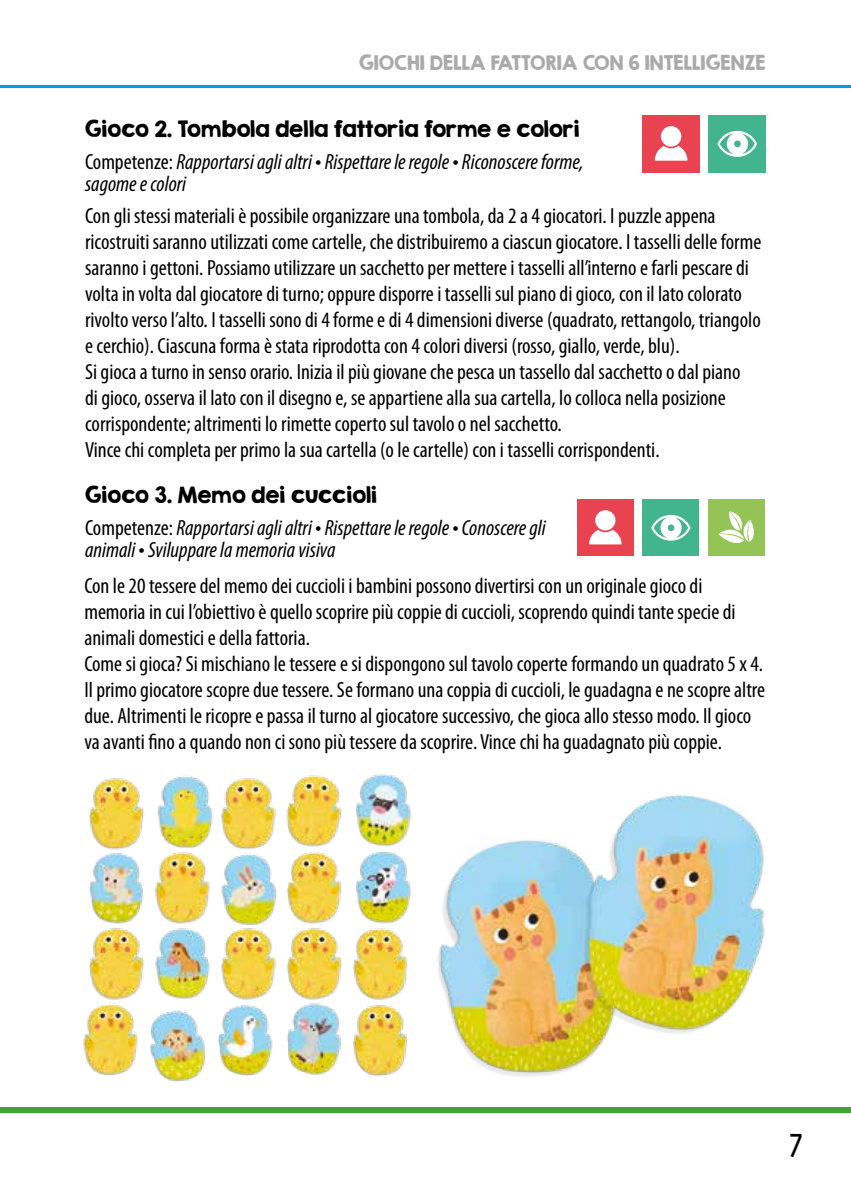
<style>
.page{position:relative;width:851px;height:1191px;background:#fff}
.page>*{position:absolute;margin:0;border:0;box-sizing:border-box;transform-origin:0 0}
.t1{font:24px "KG She Persisted";color:#000}
.t2{font:condensed 22px/26px "Myriad Pro";color:#000}
.t3{font:italic condensed 22px/22px "Myriad Pro";color:#000}
.t4{font:20px "KG Second Chances Solid";color:#000}
.t5{font:18px "KG Second Chances Solid";color:#aaa}
.s1{font-style:normal}
.s2{font-size:24px}
</style>
<div class="page">
<hr style="left:0;top:85px;width:850px;height:3px;background:#009fe3">
<div style="left:0;top:1107px;width:850px;height:5px;background:#3fa535"></div>
<div style="left:642px;top:115px;width:57px;height:57px;background:#e94250"></div>
<div style="left:660px;top:126px;width:21px;height:21px;background:#fff;border-radius:50%"></div>
<svg style="left:654px;top:146px;width:33px;height:15px"></svg>
<div style="left:576px;top:499px;width:57px;height:57px;background:#e94250"></div>
<div style="left:595px;top:510px;width:20px;height:20px;background:#fff;border-radius:50%"></div>
<svg style="left:589px;top:530px;width:32px;height:14px"></svg>
<div style="left:708px;top:499px;width:57px;height:57px;background:#94c356"></div>
<svg style="left:718px;top:511px;width:36px;height:32px"></svg>
<div style="left:708px;top:115px;width:57px;height:57px;background:#42b48e"></div>
<svg style="left:717px;top:131px;width:40px;height:26px"></svg>
<div style="left:642px;top:499px;width:57px;height:57px;background:#42b48e"></div>
<svg style="left:651px;top:515px;width:39px;height:25px"></svg>
<img style="left:83px;top:774px;width:682px;height:308px">
<p class="t5" style="left:359px;top:51px;width:408px">GIOCHI DELLA FATTORIA CON 6 INTELLIGENZE</p>
<p class="t4" style="left:85px;top:116px;width:496px">Gioco 2. Tombola della fattoria forme e colori</p>
<p class="t3" style="left:85px;top:150px;width:500px"><span class="s1">Competenze:</span> Rapportarsi agli altri <span class="s2">•</span> Rispettare le regole <span class="s2">•</span> Riconoscere forme, sagome e colori</p>
<p class="t2" style="left:85px;top:203px;width:677px">Con gli stessi materiali è possibile organizzare una tombola, da 2 a 4 giocatori. I puzzle appena ricostruiti saranno utilizzati come cartelle, che distribuiremo a ciascun giocatore. I tasselli delle forme saranno i gettoni. Possiamo utilizzare un sacchetto per mettere i tasselli all’interno e farli pescare di volta in volta dal giocatore di turno; oppure disporre i tasselli sul piano di gioco, con il lato colorato rivolto verso l’alto. I tasselli sono di 4 forme e di 4 dimensioni diverse (quadrato, rettangolo, triangolo e cerchio). Ciascuna forma è stata riprodotta con 4 colori diversi (rosso, giallo, verde, blu).<br>Si gioca a turno in senso orario. Inizia il più giovane che pesca un tassello dal sacchetto o dal piano<br>di gioco, osserva il lato con il disegno e, se appartiene alla sua cartella, lo colloca nella posizione corrispondente; altrimenti lo rimette coperto sul tavolo o nel sacchetto.<br>Vince chi completa per primo la sua cartella (o le cartelle) con i tasselli corrispondenti.</p>
<p class="t4" style="left:85px;top:481px;width:294px">Gioco 3. Memo dei cuccioli</p>
<p class="t3" style="left:85px;top:516px;width:462px"><span class="s1">Competenze:</span> Rapportarsi agli altri <span class="s2">•</span> Rispettare le regole <span class="s2">•</span> Conoscere gli animali <span class="s2">•</span> Sviluppare la memoria visiva</p>
<p class="t2" style="left:84px;top:572px;width:682px">Con le 20 tessere del memo dei cuccioli i bambini possono divertirsi con un originale gioco di memoria in cui l’obiettivo è quello scoprire più coppie di cuccioli, scoprendo quindi tante specie di animali domestici e della fattoria.<br>Come si gioca? Si mischiano le tessere e si dispongono sul tavolo coperte formando un quadrato 5 x 4.<br>Il primo giocatore scopre due tessere. Se formano una coppia di cuccioli, le guadagna e ne scopre altre due. Altrimenti le ricopre e passa il turno al giocatore successivo, che gioca allo stesso modo. Il gioco va avanti fino a quando non ci sono più tessere da scoprire. Vince chi ha guadagnato più coppie.</p>
<p class="t1" style="left:790px;top:1127px;width:14px">7</p>
</div>
